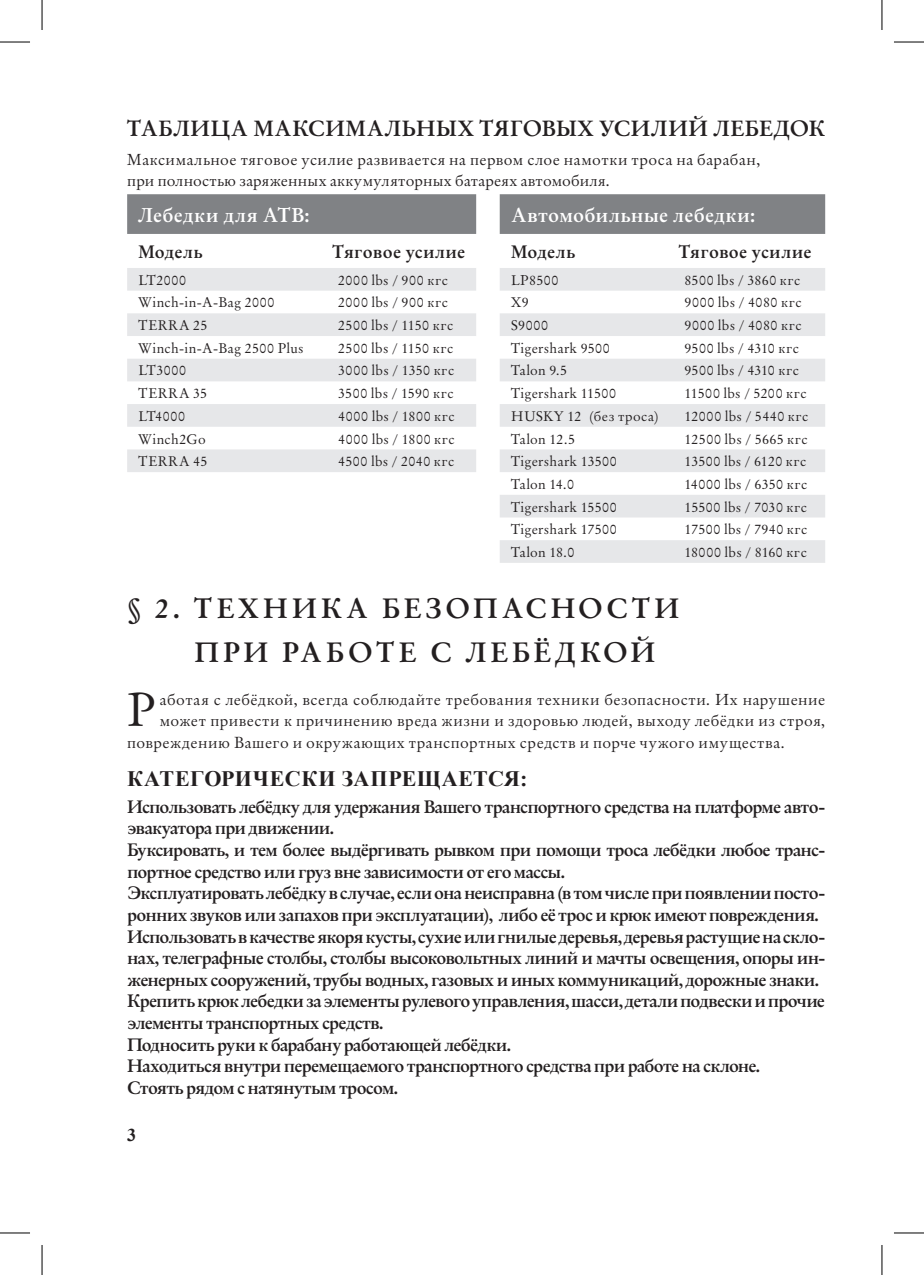
<style>
.page{position:relative;width:924px;height:1275px;background:#fff}
.page>*{position:absolute;margin:0;border:0;box-sizing:border-box;transform-origin:0 0}
.t1{font:47px "Original Garamond BT";color:#231f20}
.t2{font:700 28px/43.2px "Original Garamond BT";letter-spacing:.14em;color:#231f20}
.Header2{font:700 22px "Original Garamond BT";letter-spacing:.03em;color:#231f20}
.Header2-2{font:700 22px "Times New Roman";letter-spacing:.015em;color:#231f20}
.t3{font:700 20px "Original Garamond BT";letter-spacing:.015em;color:#fff}
.Basoc_text_NOTE{font:700 18px/21.6px "Original Garamond BT";letter-spacing:-.045em;color:#231f20}
.Basoc_text_NOTE-2{font:700 18px "Original Garamond BT";letter-spacing:.015em;color:#231f20}
.t4{font:700 18px "Times New Roman";color:#231f20}
.t5{font:16px "Original Garamond BT";letter-spacing:.03em;color:#231f20}
.t6{font:14px "Original Garamond BT";letter-spacing:.03em;color:#231f20}
</style>
<div class="page">
<div style="left:127px;top:194px;width:697px;height:40px;background:#808285"></div>
<div style="left:127px;top:268px;width:697px;height:23px;background:#e6e7e9"></div>
<svg style="left:127px;top:313px;width:697px;height:250px"></svg>
<hr style="left:0;top:42px;width:30px;height:1px;background:#000">
<hr style="left:893px;top:42px;width:30px;height:1px;background:#000">
<hr style="left:0;top:1232px;width:30px;height:1px;background:#000">
<hr style="left:893px;top:1232px;width:30px;height:1px;background:#000">
<hr style="left:42px;top:0;width:1px;height:30px;background:#000">
<hr style="left:42px;top:1245px;width:1px;height:30px;background:#000">
<hr style="left:881px;top:0;width:1px;height:30px;background:#000">
<hr style="left:881px;top:1245px;width:1px;height:30px;background:#000">
<p class="Header2" style="left:127px;top:114px;width:699px">ТАБЛИЦА МАКСИМАЛЬНЫХ ТЯГОВЫХ УСИЛИЙ ЛЕБЕДОК</p>
<p class="t5" style="left:127px;top:149px;width:634px">Максимальное тяговое усилие развивается на первом слое намотки троса на барабан,</p>
<p class="t5" style="left:127px;top:170px;width:484px">при полностью заряженных аккумуляторных батареях автомобиля.</p>
<p class="t3" style="left:138px;top:201px;width:173px">Лебедки для АТВ:</p>
<p class="t3" style="left:511px;top:201px;width:246px">Автомобильные лебедки:</p>
<p class="Basoc_text_NOTE" style="left:138px;top:240px;width:66px">Модель</p>
<p class="Basoc_text_NOTE-2" style="left:332px;top:240px;width:134px">Тяговое усилие</p>
<p class="Basoc_text_NOTE" style="left:511px;top:240px;width:66px">Модель</p>
<p class="Basoc_text_NOTE-2" style="left:678px;top:240px;width:134px">Тяговое усилие</p>
<p class="t6" style="left:138px;top:271px;width:49px">LT2000</p>
<p class="t6" style="left:338px;top:271px;width:111px">2000 lbs / 900 кгс</p>
<p class="t6" style="left:511px;top:271px;width:49px">LP8500</p>
<p class="t6" style="left:684px;top:271px;width:117px">8500 lbs / 3860 кгс</p>
<p class="t6" style="left:138px;top:293px;width:137px">Winch-in-A-Bag 2000</p>
<p class="t6" style="left:338px;top:293px;width:111px">2000 lbs / 900 кгс</p>
<p class="t6" style="left:511px;top:293px;width:19px">X9</p>
<p class="t6" style="left:684px;top:293px;width:119px">9000 lbs / 4080 кгс</p>
<p class="t6" style="left:138px;top:316px;width:71px">TERRA 25</p>
<p class="t6" style="left:338px;top:316px;width:116px">2500 lbs / 1150 кгс</p>
<p class="t6" style="left:511px;top:316px;width:39px">S9000</p>
<p class="t6" style="left:684px;top:316px;width:119px">9000 lbs / 4080 кгс</p>
<p class="t6" style="left:138px;top:339px;width:167px">Winch-in-A-Bag 2500 Plus</p>
<p class="t6" style="left:338px;top:339px;width:116px">2500 lbs / 1150 кгс</p>
<p class="t6" style="left:511px;top:339px;width:100px">Tigershark 9500</p>
<p class="t6" style="left:684px;top:339px;width:116px">9500 lbs / 4310 кгс</p>
<p class="t6" style="left:138px;top:361px;width:49px">LT3000</p>
<p class="t6" style="left:338px;top:361px;width:117px">3000 lbs / 1350 кгс</p>
<p class="t6" style="left:511px;top:361px;width:58px">Talon 9.5</p>
<p class="t6" style="left:684px;top:361px;width:116px">9500 lbs / 4310 кгс</p>
<p class="t6" style="left:138px;top:384px;width:70px">TERRA 35</p>
<p class="t6" style="left:338px;top:384px;width:117px">3500 lbs / 1590 кгс</p>
<p class="t6" style="left:511px;top:384px;width:107px">Tigershark 11500</p>
<p class="t6" style="left:684px;top:384px;width:124px">11500 lbs / 5200 кгс</p>
<p class="t6" style="left:138px;top:407px;width:48px">LT4000</p>
<p class="t6" style="left:338px;top:407px;width:118px">4000 lbs / 1800 кгс</p>
<p class="t6" style="left:511px;top:407px;width:150px">HUSKY 12 (без троса)</p>
<p class="t6" style="left:684px;top:407px;width:125px">12000 lbs / 5440 кгс</p>
<p class="t6" style="left:138px;top:429px;width:69px">Winch2Go</p>
<p class="t6" style="left:338px;top:429px;width:118px">4000 lbs / 1800 кгс</p>
<p class="t6" style="left:511px;top:429px;width:66px">Talon 12.5</p>
<p class="t6" style="left:684px;top:429px;width:125px">12500 lbs / 5665 кгс</p>
<p class="t6" style="left:138px;top:452px;width:70px">TERRA 45</p>
<p class="t6" style="left:338px;top:452px;width:118px">4500 lbs / 2040 кгс</p>
<p class="t6" style="left:511px;top:452px;width:107px">Tigershark 13500</p>
<p class="t6" style="left:684px;top:452px;width:123px">13500 lbs / 6120 кгс</p>
<p class="t6" style="left:511px;top:475px;width:64px">Talon 14.0</p>
<p class="t6" style="left:684px;top:475px;width:124px">14000 lbs / 6350 кгс</p>
<p class="t6" style="left:511px;top:497px;width:107px">Tigershark 15500</p>
<p class="t6" style="left:684px;top:497px;width:124px">15500 lbs / 7030 кгс</p>
<p class="t6" style="left:511px;top:520px;width:107px">Tigershark 17500</p>
<p class="t6" style="left:684px;top:520px;width:124px">17500 lbs / 7940 кгс</p>
<p class="t6" style="left:511px;top:543px;width:65px">Talon 18.0</p>
<p class="t6" style="left:684px;top:543px;width:124px">18000 lbs / 8160 кгс</p>
<p class="t2" style="left:194px;top:586px;width:486px;text-indent:-67px">§ 2. ТЕХНИКА БЕЗОПАСНОСТИ<br>ПРИ РАБОТЕ С ЛЕБЁДКОЙ</p>
<p class="t1" style="left:127px;top:679px;width:30px">Р</p>
<p class="t5" style="left:160px;top:689px;width:666px">аботая с лебёдкой, всегда соблюдайте требования техники безопасности. Их нарушение</p>
<p class="t5" style="left:160px;top:710px;width:666px">может привести к причинению вреда жизни и здоровью людей, выходу лебёдки из строя,</p>
<p class="t5" style="left:127px;top:732px;width:659px">повреждению Вашего и окружающих транспортных средств и порче чужого имущества.</p>
<p class="Header2-2" style="left:127px;top:763px;width:401px">КАТЕГОРИЧЕСКИ ЗАПРЕЩАЕТСЯ:</p>
<p class="Basoc_text_NOTE" style="left:127px;top:795px;width:699px">Использовать лебёдку для удержания Вашего транспортного средства на платформе авто&shy;эвакуатора при движении.</p>
<p class="Basoc_text_NOTE" style="left:127px;top:838px;width:699px">Буксировать, и тем более выдёргивать рывком при помощи троса лебёдки любое транс&shy;портное средство или груз вне зависимости от его массы.</p>
<p class="Basoc_text_NOTE" style="left:127px;top:881px;width:699px">Эксплуатировать лебёдку в случае, если она неисправна (в том числе при появлении посто&shy;ронних звуков или запахов при эксплуатации), либо её трос и крюк имеют повреждения.</p>
<p class="Basoc_text_NOTE" style="left:127px;top:925px;width:699px;text-align:justify">Использовать в качестве якоря кусты, сухие или гнилые деревья, деревья растущие на скло&shy;нах, телеграфные столбы, столбы высоковольтных линий и мачты освещения, опоры ин&shy;женерных сооружений, трубы водных, газовых и иных коммуникаций, дорожные знаки.</p>
<p class="Basoc_text_NOTE" style="left:127px;top:989px;width:699px">Крепить крюк лебедки за элементы рулевого управления, шасси, детали подвески и прочие элементы транспортных средств.</p>
<p class="Basoc_text_NOTE" style="left:127px;top:1033px;width:385px">Подносить руки к барабану работающей лебёдки.</p>
<p class="Basoc_text_NOTE" style="left:127px;top:1054px;width:634px">Находиться внутри перемещаемого транспортного средства при работе на склоне.</p>
<p class="Basoc_text_NOTE" style="left:127px;top:1076px;width:272px">Стоять рядом с натянутым тросом.</p>
<p class="t4" style="left:127px;top:1122px;width:10px">3</p>
</div>
